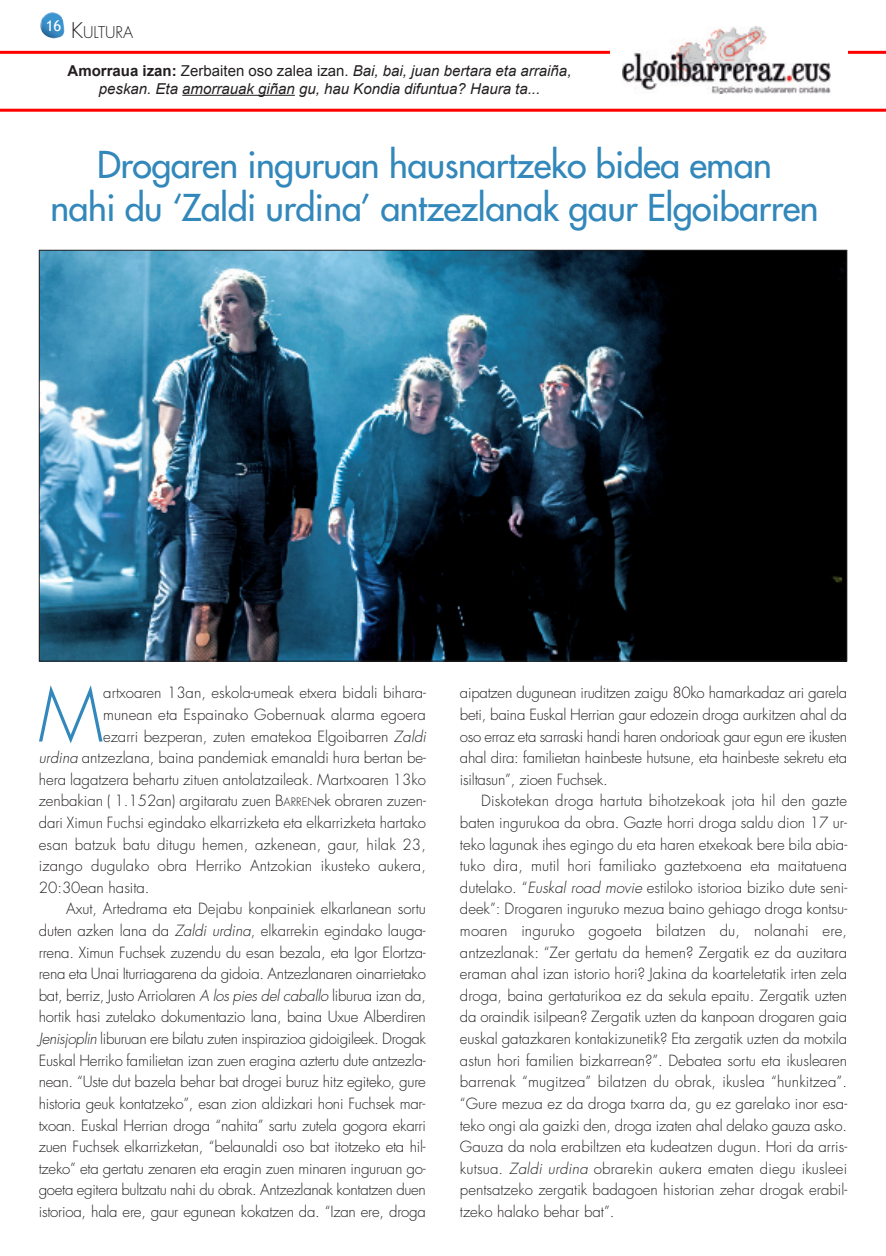
<style>
.page{position:relative;width:886px;height:1256px;background:#fff}
.page>*{position:absolute;margin:0;border:0;box-sizing:border-box;transform-origin:0 0}
.t1{font:300 72.3px "Futura";color:#3287bb}
.t2{font:36px/43.5px "Futura";letter-spacing:-.015em;color:#3287bb;text-align:center}
.t3{font:300 15.75px "Futura";color:#231f20}
.t4{font:300 15px/21.6px "Futura";letter-spacing:-.015em;color:#231f20;text-align:justify}
.t5{font:italic 15px/18px "Arial";color:#231f20;text-align:center}
.t6{font:300 15px "Futura";letter-spacing:.01em;color:#231f20}
.t7{font:300 15px "Futura";letter-spacing:.005em;color:#231f20}
.t8{font:15px "Trebuchet MS";color:#fff}
.s1{font-size:21px}
.s2{font-weight:700;font-style:normal}
.s3{font-style:normal}
.s4{font-style:italic}
.s5{font-size:11.25px}
</style>
<div class="page">
<img style="left:40px;top:12px;width:24px;height:26px">
<hr style="left:0;top:51px;width:885px;height:3px;background:#f00">
<hr style="left:0;top:109px;width:885px;height:3px;background:#f00">
<div style="left:611px;top:11px;width:236px;height:91px;background:#fff"></div>
<img style="left:622px;top:26px;width:208px;height:67px">
<hr style="left:182px;top:95px;width:113px;height:1px;background:#231f20">
<img style="left:41px;top:252px;width:804px;height:407px">
<p class="t8" style="left:46px;top:17px;width:17px">16</p>
<p class="t3" style="left:71px;top:25px;width:64px"><span class="s1">K</span>ULTURA</p>
<p class="t5" style="left:68px;top:62px;width:505px"><span class="s2">Amorraua izan:</span> <span class="s3">Zerbaiten oso zalea izan.</span> Bai, bai, juan bertara eta arraiña, peskan. Eta amorrauak giñan gu, hau Kondia difuntua? Haura ta...</p>
<h2 class="t2" style="left:50px;top:145px;width:769px">Drogaren inguruan hausnartzeko bidea eman<br>nahi du ‘Zaldi urdina’ antzezlanak gaur Elgoibarren</h2>
<h1 class="t1" style="left:38px;top:681px;width:66px">M</h1>
<p class="t4" style="left:103px;top:683px;width:324px">artxoaren 13an, eskola-umeak etxera bidali bihara-</p>
<p class="t7" style="left:103px;top:707px;width:324px">munean eta Espainako Gobernuak alarma egoera</p>
<p class="t4" style="left:103px;top:726px;width:324px">ezarri bezperan, zuten ematekoa Elgoibarren <span class="s4">Zaldi</span></p>
<p class="t4" style="left:39px;top:748px;width:388px"><span class="s4">urdina</span> antzezlana, baina pandemiak emanaldi hura bertan be-</p>
<p class="t4" style="left:39px;top:769px;width:388px">hera lagatzera behartu zituen antolatzaileak. Martxoaren 13ko</p>
<p class="t4" style="left:39px;top:791px;width:388px">zenbakian ( 1.152an) argitaratu zuen B<span class="s5">ARREN</span>ek obraren zuzen-</p>
<p class="t4" style="left:39px;top:813px;width:388px">dari Ximun Fuchsi egindako elkarrizketa eta elkarrizketa hartako</p>
<p class="t6" style="left:39px;top:837px;width:388px">esan batzuk batu ditugu hemen, azkenean, gaur, hilak 23,</p>
<p class="t6" style="left:39px;top:858px;width:388px">izango dugulako obra Herriko Antzokian ikusteko aukera,</p>
<p class="t4" style="left:39px;top:877px;width:112px">20:30ean hasita.</p>
<p class="t4" style="left:66px;top:899px;width:361px">Axut, Artedrama eta Dejabu konpainiek elkarlanean sortu</p>
<p class="t4" style="left:39px;top:921px;width:388px">duten azken lana da <span class="s4">Zaldi urdina</span>, elkarrekin egindako lauga-</p>
<p class="t4" style="left:39px;top:942px;width:388px">rrena. Ximun Fuchsek zuzendu du esan bezala, eta Igor Elortza-</p>
<p class="t4" style="left:39px;top:964px;width:388px">rena eta Unai Iturriagarena da gidoia. Antzezlanaren oinarrietako</p>
<p class="t4" style="left:39px;top:985px;width:388px">bat, berriz, Justo Arriolaren <span class="s4">A los pies del caballo</span> liburua izan da,</p>
<p class="t4" style="left:39px;top:1007px;width:388px">hortik hasi zutelako dokumentazio lana, baina Uxue Alberdiren</p>
<p class="t4" style="left:39px;top:1029px;width:388px"><span class="s4">Jenisjoplin</span> liburuan ere bilatu zuten inspirazioa gidoigileek. Drogak</p>
<p class="t4" style="left:39px;top:1050px;width:388px">Euskal Herriko familietan izan zuen eragina aztertu dute antzezla-</p>
<p class="t4" style="left:39px;top:1072px;width:388px">nean. “Uste dut bazela behar bat drogei buruz hitz egiteko, gure</p>
<p class="t4" style="left:39px;top:1093px;width:388px">historia geuk kontatzeko”, esan zion aldizkari honi Fuchsek mar-</p>
<p class="t4" style="left:39px;top:1115px;width:388px">txoan. Euskal Herrian droga “nahita” sartu zutela gogora ekarri</p>
<p class="t4" style="left:39px;top:1137px;width:388px">zuen Fuchsek elkarrizketan, “belaunaldi oso bat itotzeko eta hil-</p>
<p class="t4" style="left:39px;top:1158px;width:388px">tzeko” eta gertatu zenaren eta eragin zuen minaren inguruan go-</p>
<p class="t4" style="left:39px;top:1180px;width:388px">goeta egitera bultzatu nahi du obrak. Antzezlanak kontatzen duen</p>
<p class="t4" style="left:39px;top:1201px;width:388px">istorioa, hala ere, gaur egunean kokatzen da. “Izan ere, droga</p>
<p class="t4" style="left:460px;top:683px;width:388px">aipatzen dugunean iruditzen zaigu 80ko hamarkadaz ari garela beti, baina Euskal Herrian gaur edozein droga aurkitzen ahal da oso erraz eta sarraski handi haren ondorioak gaur egun ere ikusten ahal dira: familietan hainbeste hutsune, eta hainbeste sekretu eta isiltasun”, zioen Fuchsek.</p>
<p class="t4" style="left:460px;top:791px;width:388px;text-indent:21px">Diskotekan droga hartuta bihotzekoak jota hil den gazte baten ingurukoa da obra. Gazte horri droga saldu dion 17 ur&shy;teko lagunak ihes egingo du eta haren etxekoak bere bila abia&shy;tuko dira, mutil hori familiako gaztetxoena eta maitatuena dutelako. “<span class="s4">Euskal road movie</span> estiloko istorioa biziko dute seni&shy;deek”: Drogaren inguruko mezua baino gehiago droga kontsu&shy;moaren inguruko gogoeta bilatzen du, nolanahi ere, antzezlanak: “Zer gertatu da hemen? Zergatik ez da auzitara eraman ahal izan istorio hori? Jakina da koarteletatik irten zela droga, baina gertaturikoa ez da sekula epaitu. Zergatik uzten da oraindik isilpean? Zergatik uzten da kanpoan drogaren gaia euskal gatazkaren kontakizunetik? Eta zergatik uzten da motxila astun hori familien bizkarrean?”. Debatea sortu eta ikuslearen barrenak “mugitzea” bilatzen du obrak, ikuslea “hunkitzea”. “Gure mezua ez da droga txarra da, gu ez garelako inor esa&shy;teko ongi ala gaizki den, droga izaten ahal delako gauza asko.<br>Gauza da nola erabiltzen eta kudeatzen dugun. Hori da arris&shy;kutsua. <span class="s4">Zaldi urdina</span> obrarekin aukera ematen diegu ikusleei pentsatzeko zergatik badagoen historian zehar drogak erabil&shy;tzeko halako behar bat”.</p>
</div>
